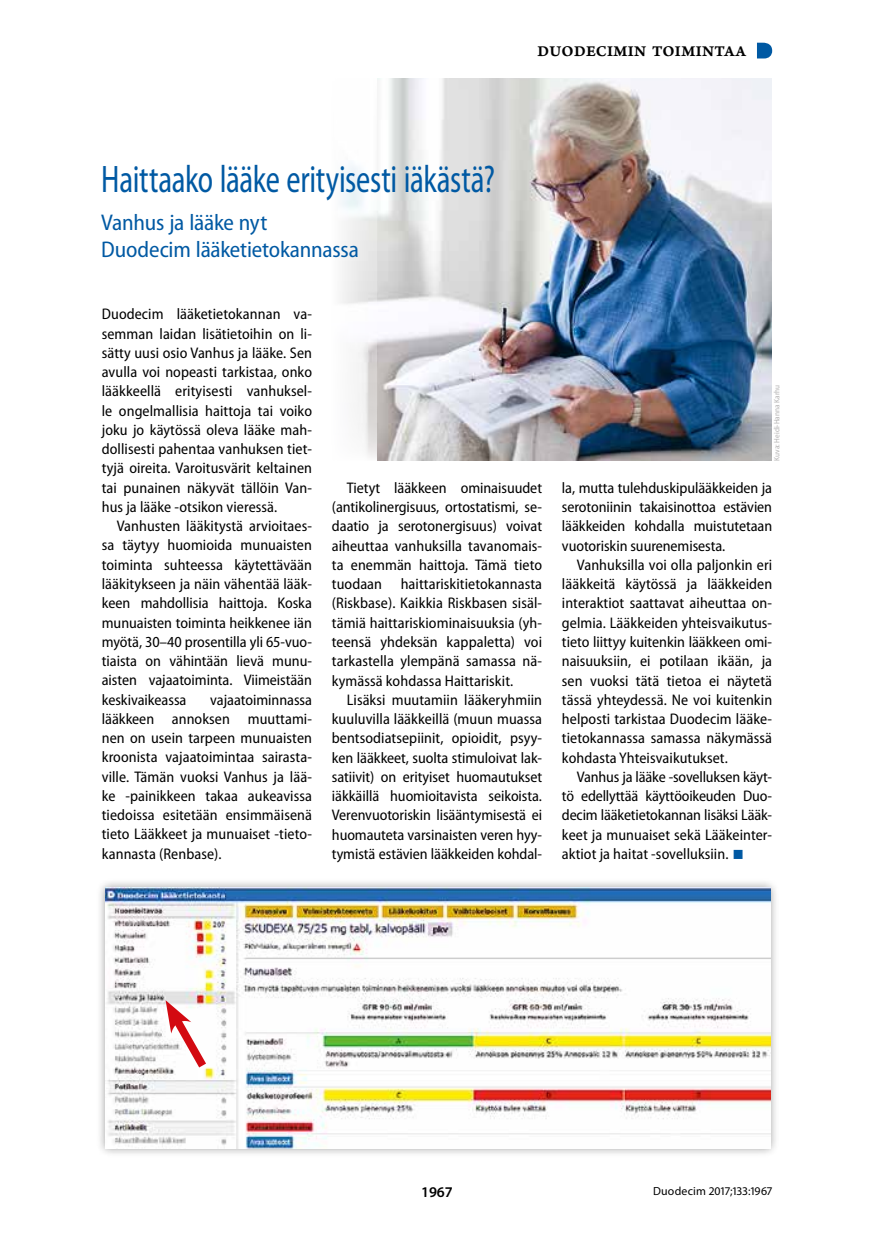
<style>
.page{position:relative;width:874px;height:1241px;background:#fff}
.page>*{position:absolute;margin:0;border:0;box-sizing:border-box;transform-origin:0 0}
.t1{font:40.25px "Arno Pro";color:#0059a3}
.t2{font:semi-condensed 38.5px "Myriad Pro";letter-spacing:-.01em;color:#0059a3;scale:.8 1}
.t3{font:semi-condensed 22.75px/27.3px "Myriad Pro";letter-spacing:-.01em;color:#0059a3}
.t4{font:15.75px "Arno Pro Smbd Caption";letter-spacing:.02em;color:#000}
.t5{font:semi-condensed 15.4px/19.2px "Myriad Pro";letter-spacing:.005em;color:#000;text-align:justify}
.t6{font:600 14.88px "Myriad Pro";color:#000}
.t7{font:11.9px "Myriad Pro";letter-spacing:.02em;color:#000}
.t8{font:semi-condensed 7.88px "Myriad Pro";color:#b3b2b2}
</style>
<div class="page">
<img style="left:437px;top:78px;width:334px;height:382px">
<svg style="left:757px;top:43px;width:14px;height:15px"></svg>
<div style="left:96px;top:877px;width:683px;height:280px;background:#000;opacity:.4"></div>
<img style="left:105px;top:887px;width:664px;height:260px">
<img style="left:340px;top:78px;width:97px;height:382px">
<svg style="left:164px;top:1000px;width:49px;height:76px"></svg>
<h2 class="t2" style="left:101px;top:155px;width:493px">Haittaako lääke erityisesti iäkästä?</h2>
<h3 class="t3" style="left:101px;top:208px;width:259px">Vanhus ja lääke nyt<br>Duodecim lääketietokannassa</h3>
<p class="t4" style="left:537px;top:42px;width:210px">DUODECIMIN TOIMINTAA</p>
<p class="t5" style="left:102px;top:304px;width:212px">Duodecim lääketietokannan va&shy;semman laidan lisätietoihin on li&shy;sätty uusi osio Vanhus ja lääke. Sen avulla voi nopeasti tarkistaa, onko lääkkeellä erityisesti vanhuksel&shy;le ongelmallisia haittoja tai voiko joku jo käytössä oleva lääke mah&shy;dollisesti pahentaa vanhuksen tiet&shy;tyjä oireita. Varoitusvärit keltainen tai punainen näkyvät tällöin Van&shy;hus ja lääke -otsikon vieressä.</p>
<p class="t5" style="left:102px;top:516px;width:212px;text-indent:15px">Vanhusten lääkitystä arvioitaes&shy;sa täytyy huomioida munuaisten toiminta suhteessa käytettävään lääkitykseen ja näin vähentää lääk&shy;keen mahdollisia haittoja. Koska munuaisten toiminta heikkenee iän myötä, 30–40 prosentilla yli 65-vuo&shy;tiaista on vähintään lievä munu&shy;aisten vajaatoiminta. Viimeistään keskivaikeassa</p>
<p class="t5" style="left:102px;top:689px;width:212px;text-indent:108px">vajaatoiminnassa lääkkeen annoksen muuttami&shy;nen on usein tarpeen munuaisten kroonista vajaatoimintaa sairasta&shy;ville. Tämän vuoksi Vanhus ja lää&shy;ke -painikkeen takaa aukeavissa tiedoissa esitetään ensimmäisenä tieto Lääkkeet ja munuaiset -tieto&shy;kannasta (Renbase).</p>
<p class="t5" style="left:332px;top:478px;width:212px;text-indent:15px">Tietyt lääkkeen ominaisuudet (antikolinergisuus, ortostatismi, se&shy;daatio ja serotonergisuus) voivat aiheuttaa vanhuksilla tavanomais&shy;ta enemmän haittoja. Tämä tieto tuodaan haittariskitietokannasta (Riskbase). Kaikkia Riskbasen sisäl&shy;tämiä haittariskiominaisuuksia (yh&shy;teensä yhdeksän kappaletta) voi tarkastella ylempänä samassa nä&shy;kymässä kohdassa Haittariskit.</p>
<p class="t5" style="left:332px;top:689px;width:212px;text-indent:15px">Lisäksi muutamiin lääkeryhmiin kuuluvilla lääkkeillä (muun muassa bentsodiatsepiinit, opioidit, psyy&shy;ken lääkkeet, suolta stimuloivat lak&shy;satiivit) on erityiset huomautukset iäkkäillä huomioitavista seikoista.<br>Verenvuotoriskin lisääntymisestä ei huomauteta varsinaisten veren hyy&shy;tymistä estävien lääkkeiden kohdal-</p>
<p class="t8" style="left:771px;top:460px;width:77px;rotate:-90deg">Kuva: Heidi-Hanna Karhu</p>
<p class="t5" style="left:561px;top:478px;width:212px">la, mutta tulehduskipulääkkeiden ja serotoniinin takaisinottoa estävien lääkkeiden kohdalla muistutetaan vuotoriskin suurenemisesta.</p>
<p class="t5" style="left:561px;top:555px;width:212px;text-indent:15px">Vanhuksilla voi olla paljonkin eri lääkkeitä käytössä ja lääkkeiden interaktiot saattavat aiheuttaa on&shy;gelmia. Lääkkeiden yhteisvaikutus&shy;tieto liittyy kuitenkin lääkkeen omi&shy;naisuuksiin, ei potilaan ikään, ja sen vuoksi tätä tietoa ei näytetä tässä yhteydessä. Ne voi kuitenkin helposti tarkistaa Duodecim lääke&shy;tietokannassa samassa näkymässä kohdasta Yhteisvaikutukset.</p>
<p class="t5" style="left:561px;top:766px;width:212px;text-indent:15px">Vanhus ja lääke -sovelluksen käyt&shy;tö edellyttää käyttöoikeuden Duo&shy;decim lääketietokannan lisäksi Lääk&shy;keet ja munuaiset sekä Lääkeinter&shy;aktiot ja haitat -sovelluksiin.</p>
<h1 class="t1" style="left:731px;top:829px;width:14px">■</h1>
<p class="t6" style="left:421px;top:1182px;width:33px">1967</p>
<p class="t7" style="left:652px;top:1183px;width:121px">Duodecim 2017;133:1967</p>
</div>
